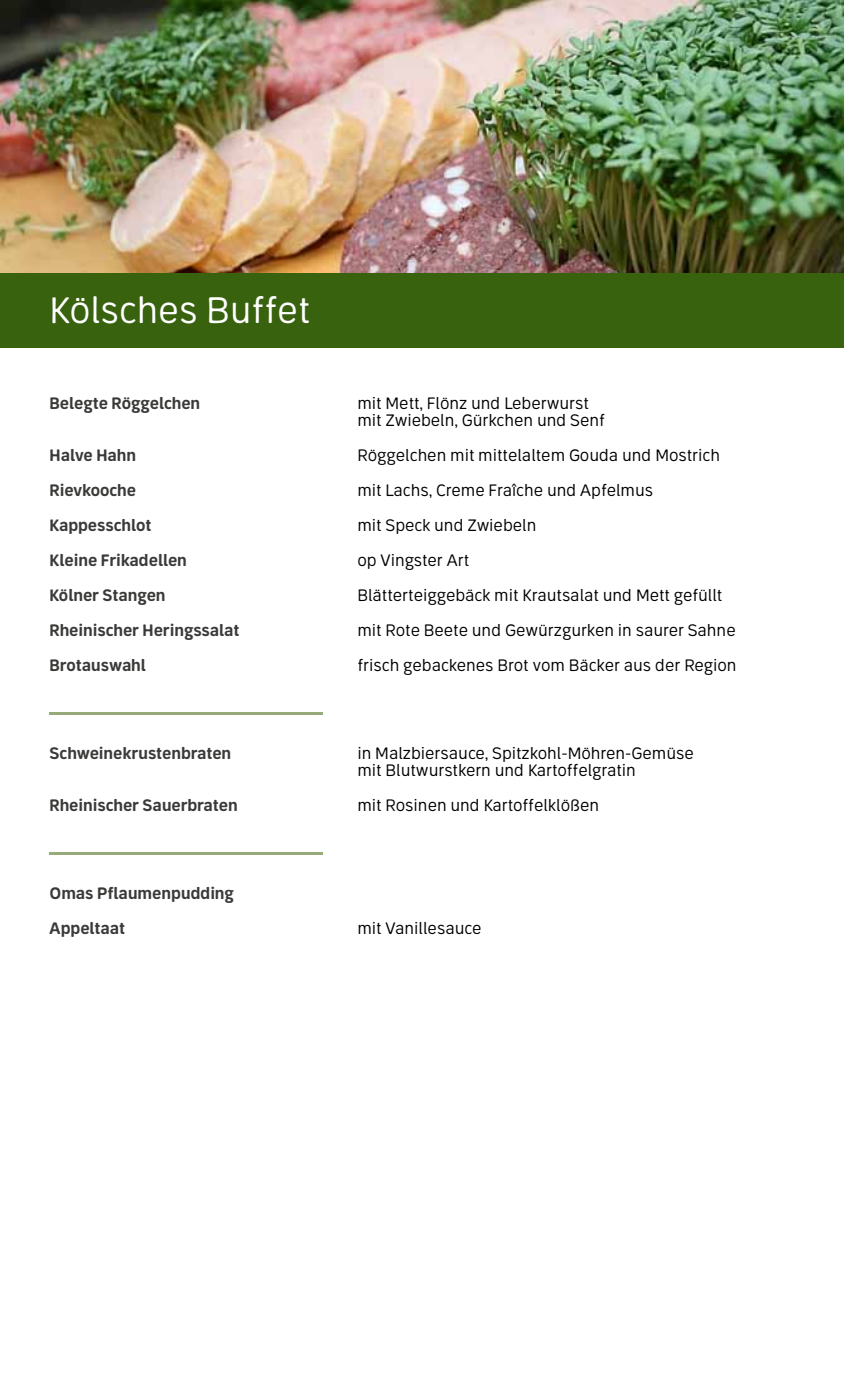
<style>
.page{position:relative;width:844px;height:1389px;background:#fff}
.page>*{position:absolute;margin:0;border:0;box-sizing:border-box;transform-origin:0 0}
.t1{font:300 35px "Aventra";color:#fff}
.t2{font:300 15.75px/17.5px "Aventra";color:#000}
.t3{font:700 15.75px "Aventra";color:#3a3a39}
</style>
<div class="page">
<hr style="left:50px;top:712px;width:272px;height:3px;background:#97aa79">
<hr style="left:50px;top:852px;width:272px;height:3px;background:#97aa79">
<div style="left:0;top:273px;width:843px;height:74px;background:#39620e"></div>
<img style="left:0;top:0;width:843px;height:273px">
<h1 class="t1" style="left:50px;top:289px;width:262px">Kölsches Buffet</h1>
<p class="t3" style="left:50px;top:393px;width:152px">Belegte Röggelchen</p>
<p class="t2" style="left:357px;top:394px;width:249px">mit Mett, Flönz und Leberwurst mit Zwiebeln, Gürkchen und Senf</p>
<p class="t3" style="left:50px;top:446px;width:88px">Halve Hahn</p>
<p class="t2" style="left:357px;top:447px;width:364px">Röggelchen mit mittelaltem Gouda und Mostrich</p>
<p class="t3" style="left:50px;top:481px;width:88px">Rievkooche</p>
<p class="t2" style="left:357px;top:482px;width:297px">mit Lachs, Creme Fraîche und Apfelmus</p>
<p class="t3" style="left:50px;top:516px;width:103px">Kappesschlot</p>
<p class="t2" style="left:357px;top:517px;width:180px">mit Speck und Zwiebeln</p>
<p class="t3" style="left:50px;top:551px;width:139px">Kleine Frikadellen</p>
<p class="t2" style="left:357px;top:552px;width:113px">op Vingster Art</p>
<p class="t3" style="left:50px;top:586px;width:117px">Kölner Stangen</p>
<p class="t2" style="left:357px;top:587px;width:366px">Blätterteiggebäck mit Krautsalat und Mett gefüllt</p>
<p class="t3" style="left:50px;top:621px;width:191px">Rheinischer Heringssalat</p>
<p class="t2" style="left:357px;top:622px;width:379px">mit Rote Beete und Gewürzgurken in saurer Sahne</p>
<p class="t3" style="left:50px;top:656px;width:98px">Brotauswahl</p>
<p class="t2" style="left:357px;top:657px;width:380px">frisch gebackenes Brot vom Bäcker aus der Region</p>
<p class="t3" style="left:50px;top:743px;width:183px">Schweinekrustenbraten</p>
<p class="t2" style="left:357px;top:744px;width:337px">in Malzbiersauce, Spitzkohl-Möhren-Gemüse mit Blutwurstkern und Kartoffelgratin</p>
<p class="t3" style="left:50px;top:796px;width:189px">Rheinischer Sauerbraten</p>
<p class="t2" style="left:357px;top:797px;width:243px">mit Rosinen und Kartoffelklößen</p>
<p class="t3" style="left:50px;top:883px;width:186px">Omas Pflaumenpudding</p>
<p class="t3" style="left:50px;top:918px;width:77px">Appeltaat</p>
<p class="t2" style="left:357px;top:919px;width:125px">mit Vanillesauce</p>
</div>
